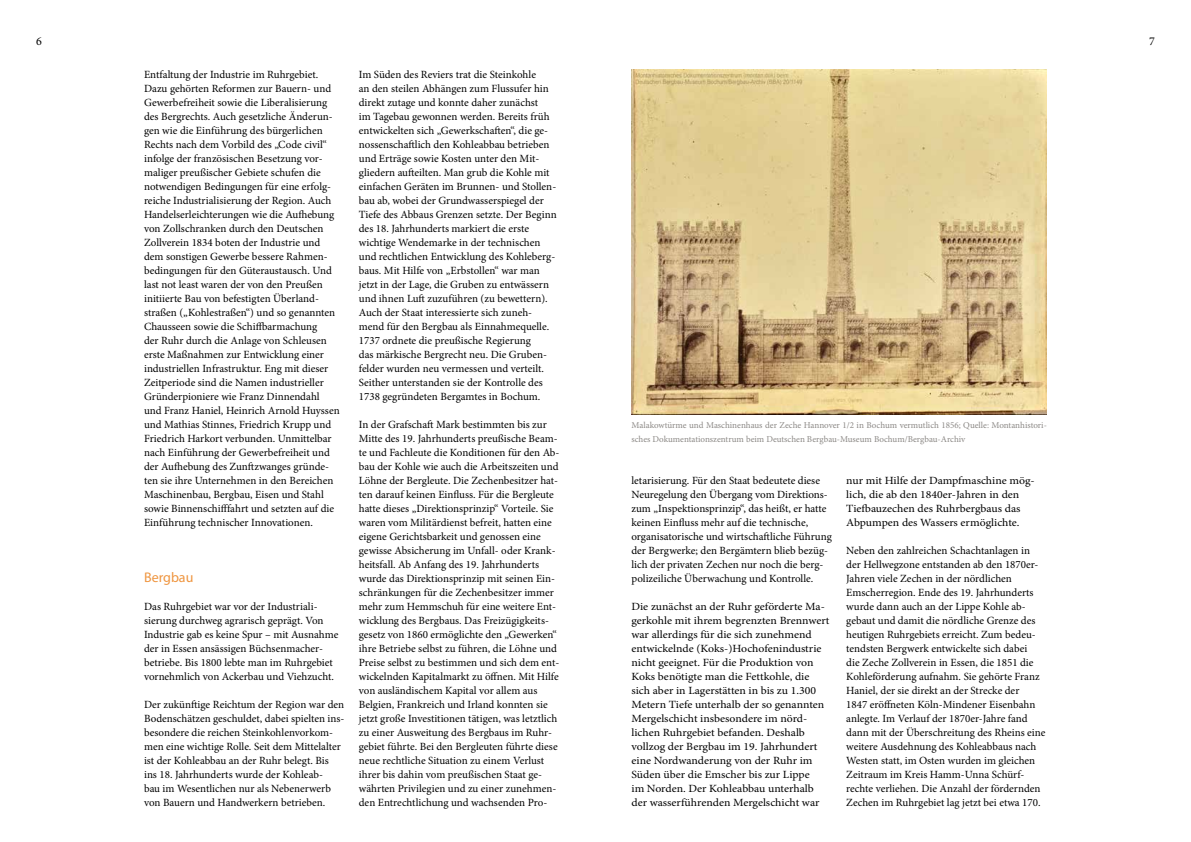
<style>
.page{position:relative;width:1191px;height:842px;background:#fff}
.page>*{position:absolute;margin:0;border:0;box-sizing:border-box;transform-origin:0 0}
.t1{font:14px "Myriad Pro";color:#ef953f}
.t2{font:12px "Minion Pro";color:#000}
.t3{font:11px/14px "Minion Pro";color:#000}
.t4{font:11px/14px "Minion Pro";color:#000;scale:1.07 1}
.t5{font:9px/14px "Minion Pro";color:#8c8986}
</style>
<div class="page">
<img style="left:631px;top:69px;width:416px;height:345px">
<p class="t2" style="left:36px;top:33px;width:7px">6</p>
<p class="t2" style="left:1149px;top:33px;width:7px">7</p>
<p class="t3" style="left:144px;top:68px;width:197px">Entfaltung der Industrie im Ruhrgebiet.<br>Dazu gehörten Reformen zur Bauern- und Gewerbefreiheit sowie die Liberalisierung des Bergrechts. Auch gesetzliche Änderun&shy;gen wie die Einführung des bürgerlichen Rechts nach dem Vorbild des „Code civil“ infolge der französischen Besetzung vor&shy;maliger preußischer Gebiete schufen die notwendigen Bedingungen für eine erfolg&shy;reiche Industrialisierung der Region. Auch Handelserleichterungen wie die Aufhebung von Zollschranken durch den Deutschen Zollverein 1834 boten der Industrie und dem sonstigen Gewerbe bessere Rahmen&shy;bedingungen für den Güteraustausch. Und last not least waren der von den Preußen initiierte Bau von befestigten Überland&shy;straßen („Kohlestraßen“) und so genannten Chausseen sowie die Schiffbarmachung<br>der Ruhr durch die Anlage von Schleusen erste Maßnahmen zur Entwicklung einer industriellen Infrastruktur. Eng mit dieser Zeitperiode sind die Namen industrieller Gründerpioniere wie Franz Dinnendahl und Franz Haniel, Heinrich Arnold Huyssen und Mathias Stinnes, Friedrich Krupp und Friedrich Harkort verbunden. Unmittelbar nach Einführung der Gewerbefreiheit und der Aufhebung des Zunftzwanges gründe&shy;ten sie ihre Unternehmen in den Bereichen Maschinenbau, Bergbau, Eisen und Stahl sowie Binnenschifffahrt und setzten auf die Einführung technischer Innovationen.</p>
<p class="t3" style="left:359px;top:68px;width:199px">Im Süden des Reviers trat die Steinkohle<br>an den steilen Abhängen zum Flussufer hin direkt zutage und konnte daher zunächst<br>im Tagebau gewonnen werden. Bereits früh entwickelten sich „Gewerkschaften“, die ge&shy;nossenschaftlich den Kohleabbau betrieben und Erträge sowie Kosten unter den Mit&shy;gliedern aufteilten. Man grub die Kohle mit einfachen Geräten im Brunnen- und Stollen&shy;bau ab, wobei der Grundwasserspiegel der Tiefe des Abbaus Grenzen setzte. Der Beginn des 18. Jahrhunderts markiert die erste wichtige Wendemarke in der technischen und rechtlichen Entwicklung des Kohleberg&shy;baus. Mit Hilfe von „Erbstollen“ war man jetzt in der Lage, die Gruben zu entwässern und ihnen Luft zuzuführen (zu bewettern).<br>Auch der Staat interessierte sich zuneh&shy;mend für den Bergbau als Einnahmequelle.<br>1737 ordnete die preußische Regierung<br>das märkische Bergrecht neu. Die Gruben&shy;felder wurden neu vermessen und verteilt.<br>Seither unterstanden sie der Kontrolle des 1738 gegründeten Bergamtes in Bochum.</p>
<p class="t3" style="left:359px;top:418px;width:202px">In der Grafschaft Mark bestimmten bis zur Mitte des 19. Jahrhunderts preußische Beam&shy;te und Fachleute die Konditionen für den Ab&shy;bau der Kohle wie auch die Arbeitszeiten und Löhne der Bergleute. Die Zechenbesitzer hat&shy;ten darauf keinen Einfluss. Für die Bergleute hatte dieses „Direktionsprinzip“ Vorteile. Sie waren vom Militärdienst befreit, hatten eine eigene Gerichtsbarkeit und genossen eine gewisse Absicherung im Unfall- oder Krank&shy;heitsfall. Ab Anfang des 19. Jahrhunderts wurde das Direktionsprinzip mit seinen Ein&shy;schränkungen für die Zechenbesitzer immer mehr zum Hemmschuh für eine weitere Ent&shy;wicklung des Bergbaus. Das Freizügigkeits&shy;gesetz von 1860 ermöglichte den „Gewerken“ ihre Betriebe selbst zu führen, die Löhne und Preise selbst zu bestimmen und sich dem ent&shy;wickelnden Kapitalmarkt zu öffnen. Mit Hilfe von ausländischem Kapital vor allem aus Belgien, Frankreich und Irland konnten sie jetzt große Investitionen tätigen, was letztlich zu einer Ausweitung des Bergbaus im Ruhr&shy;gebiet führte. Bei den Bergleuten führte diese neue rechtliche Situation zu einem Verlust ihrer bis dahin vom preußischen Staat ge&shy;währten Privilegien und zu einer zunehmen&shy;den Entrechtlichung und wachsenden Pro-</p>
<p class="t5" style="left:631px;top:418px;width:417px">Malakowtürme und Maschinenhaus der Zeche Hannover 1/2 in Bochum vermutlich 1856; Quelle: Montanhistori&shy;sches Dokumentationszentrum beim Deutschen Bergbau-Museum Bochum/Bergbau-Archiv</p>
<p class="t4" style="left:846px;top:474px;width:178px">nur mit Hilfe der Dampfmaschine mög&shy;lich, die ab den 1840er-Jahren in den Tiefbauzechen des Ruhrbergbaus das Abpumpen des Wassers ermöglichte.</p>
<p class="t3" style="left:846px;top:544px;width:201px">Neben den zahlreichen Schachtanlagen in der Hellwegzone entstanden ab den 1870er-Jahren viele Zechen in der nördlichen Emscherregion. Ende des 19. Jahrhunderts wurde dann auch an der Lippe Kohle ab&shy;gebaut und damit die nördliche Grenze des heutigen Ruhrgebiets erreicht. Zum bedeu&shy;tendsten Bergwerk entwickelte sich dabei<br>die Zeche Zollverein in Essen, die 1851 die Kohleförderung aufnahm. Sie gehörte Franz Haniel, der sie direkt an der Strecke der<br>1847 eröffneten Köln-Mindener Eisenbahn anlegte. Im Verlauf der 1870er-Jahre fand dann mit der Überschreitung des Rheins eine weitere Ausdehnung des Kohleabbaus nach Westen statt, im Osten wurden im gleichen Zeitraum im Kreis Hamm-Unna Schürf&shy;rechte verliehen. Die Anzahl der fördernden Zechen im Ruhrgebiet lag jetzt bei etwa 170.</p>
<p class="t3" style="left:631px;top:474px;width:202px">letarisierung. Für den Staat bedeutete diese Neuregelung den Übergang vom Direktions&shy;zum „Inspektionsprinzip“, das heißt, er hatte keinen Einfluss mehr auf die technische, organisatorische und wirtschaftliche Führung der Bergwerke; den Bergämtern blieb bezüg&shy;lich der privaten Zechen nur noch die berg&shy;polizeiliche Überwachung und Kontrolle.</p>
<p class="t4" style="left:631px;top:600px;width:186px">Die zunächst an der Ruhr geförderte Ma&shy;gerkohle mit ihrem begrenzten Brennwert war allerdings für die sich zunehmend entwickelnde (Koks-)Hochofenindustrie nicht geeignet. Für die Produktion von Koks benötigte man die Fettkohle, die sich aber in Lagerstätten in bis zu 1.300<br>Metern Tiefe unterhalb der so genannten Mergelschicht insbesondere im nörd&shy;lichen Ruhrgebiet befanden. Deshalb vollzog der Bergbau im 19. Jahrhundert eine Nordwanderung von der Ruhr im Süden über die Emscher bis zur Lippe<br>im Norden. Der Kohleabbau unterhalb der wasserführenden Mergelschicht war</p>
<p class="t1" style="left:144px;top:569px;width:51px">Bergbau</p>
<p class="t3" style="left:144px;top:600px;width:196px">Das Ruhrgebiet war vor der Industriali&shy;sierung durchweg agrarisch geprägt. Von Industrie gab es keine Spur – mit Ausnahme der in Essen ansässigen Büchsenmacher&shy;betriebe. Bis 1800 lebte man im Ruhrgebiet vornehmlich von Ackerbau und Viehzucht.</p>
<p class="t3" style="left:144px;top:698px;width:202px">Der zukünftige Reichtum der Region war den Bodenschätzen geschuldet, dabei spielten ins&shy;besondere die reichen Steinkohlenvorkom&shy;men eine wichtige Rolle. Seit dem Mittelalter ist der Kohleabbau an der Ruhr belegt. Bis ins 18. Jahrhunderts wurde der Kohleab-<br>bau im Wesentlichen nur als Nebenerwerb von Bauern und Handwerkern betrieben.</p>
</div>
